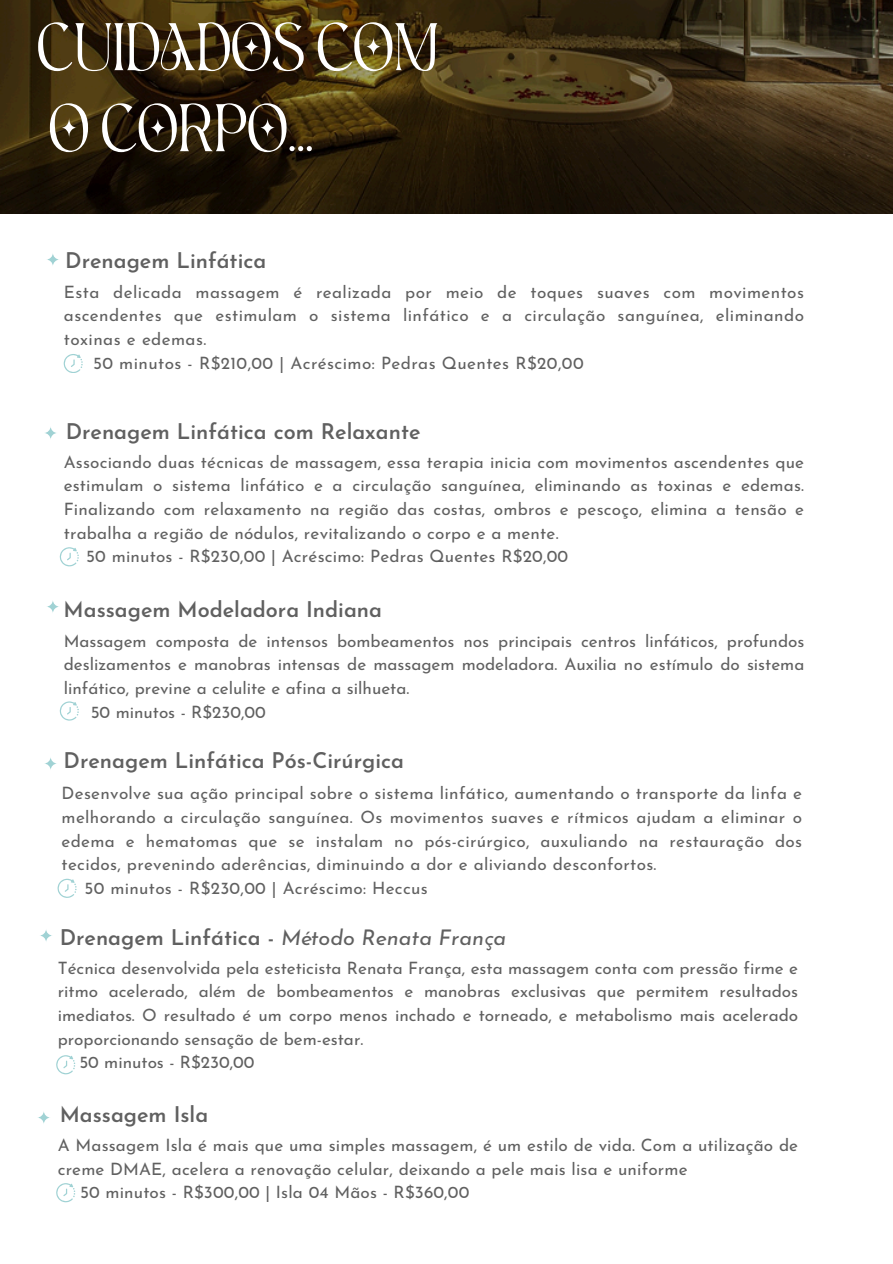
<style>
.page{position:relative;width:893px;height:1264px;background:#fff}
.page>*{position:absolute;margin:0;border:0;box-sizing:border-box;transform-origin:0 0}
.t1{font:58.65px/81px "Aesthetic";color:#fff}
.t2{font:600 21.6px "Josefin Sans";color:#606060}
.t3{font:17.1px/23.7px "Josefin Sans";letter-spacing:.01em;color:#606060;text-align:justify}
.s1{font-weight:400;font-style:italic}
</style>
<div class="page">
<img style="left:0;top:0;width:892px;height:214px">
<svg style="left:37px;top:1110px;width:13px;height:14px"></svg>
<svg style="left:39px;top:928px;width:14px;height:14px"></svg>
<svg style="left:44px;top:756px;width:13px;height:14px"></svg>
<svg style="left:46px;top:600px;width:14px;height:13px"></svg>
<svg style="left:44px;top:426px;width:13px;height:13px"></svg>
<svg style="left:46px;top:253px;width:14px;height:13px"></svg>
<svg style="left:56px;top:1183px;width:19px;height:19px"></svg>
<svg style="left:56px;top:1055px;width:19px;height:19px"></svg>
<svg style="left:57px;top:878px;width:20px;height:19px"></svg>
<svg style="left:60px;top:701px;width:19px;height:19px"></svg>
<svg style="left:60px;top:547px;width:19px;height:19px"></svg>
<svg style="left:64px;top:354px;width:19px;height:19px"></svg>
<p class="t1" style="left:37px;top:12px;width:403px">CUIDADOS COM<br>O CORPO...</p>
<h1 class="t2" style="left:65px;top:252px;width:202px">Drenagem Linfática</h1>
<h2 class="t3" style="left:64px;top:282px;width:741px">Esta delicada massagem é realizada por meio de toques suaves com movimentos ascendentes que estimulam o sistema linfático e a circulação sanguínea, eliminando toxinas e edemas.</h2>
<p class="t3" style="left:93px;top:352px;width:492px">50 minutos - R$210,00 | Acréscimo: Pedras Quentes R$20,00</p>
<p class="t2" style="left:66px;top:423px;width:356px">Drenagem Linfática com Relaxante</p>
<p class="t3" style="left:64px;top:451px;width:741px">Associando duas técnicas de massagem, essa terapia inicia com movimentos ascendentes que estimulam o sistema linfático e a circulação sanguínea, eliminando as toxinas e edemas.<br>Finalizando com relaxamento na região das costas, ombros e pescoço, elimina a tensão e trabalha a região de nódulos, revitalizando o corpo e a mente.</p>
<p class="t3" style="left:86px;top:546px;width:483px">50 minutos - R$230,00 | Acréscimo: Pedras Quentes R$20,00</p>
<p class="t2" style="left:64px;top:600px;width:320px">Massagem Modeladora Indiana</p>
<p class="t3" style="left:64px;top:630px;width:741px">Massagem composta de intensos bombeamentos nos principais centros linfáticos, profundos deslizamentos e manobras intensas de massagem modeladora. Auxilia no estímulo do sistema linfático, previne a celulite e afina a silhueta.</p>
<h2 class="t3" style="left:91px;top:701px;width:177px">50 minutos - R$230,00</h2>
<h2 class="t2" style="left:64px;top:751px;width:342px">Drenagem Linfática Pós-Cirúrgica</h2>
<p class="t3" style="left:62px;top:783px;width:741px">Desenvolve sua ação principal sobre o sistema linfático, aumentando o transporte da linfa e melhorando a circulação sanguínea. Os movimentos suaves e rítmicos ajudam a eliminar o edema e hematomas que se instalam no pós-cirúrgico, auxuliando na restauração dos tecidos, prevenindo aderências, diminuindo a dor e aliviando desconfortos.</p>
<p class="t3" style="left:84px;top:877px;width:344px">50 minutos - R$230,00 | Acréscimo: Heccus</p>
<p class="t2" style="left:60px;top:928px;width:448px">Drenagem Linfática - <span class="s1">Método Renata França</span></p>
<h2 class="t3" style="left:58px;top:957px;width:741px">Técnica desenvolvida pela esteticista Renata França, esta massagem conta com pressão firme e ritmo acelerado, além de bombeamentos e manobras exclusivas que permitem resultados imediatos. O resultado é um corpo menos inchado e torneado, e metabolismo mais acelerado proporcionando sensação de bem-estar.</h2>
<p class="t3" style="left:79px;top:1052px;width:177px">50 minutos - R$230,00</p>
<p class="t2" style="left:60px;top:1105px;width:150px">Massagem Isla</p>
<p class="t3" style="left:58px;top:1134px;width:741px">A Massagem Isla é mais que uma simples massagem, é um estilo de vida. Com a utilização de creme DMAE, acelera a renovação celular, deixando a pele mais lisa e uniforme</p>
<p class="t3" style="left:80px;top:1182px;width:391px">50 minutos - R$300,00 | Isla 04 Mãos - R$360,00</p>
</div>
